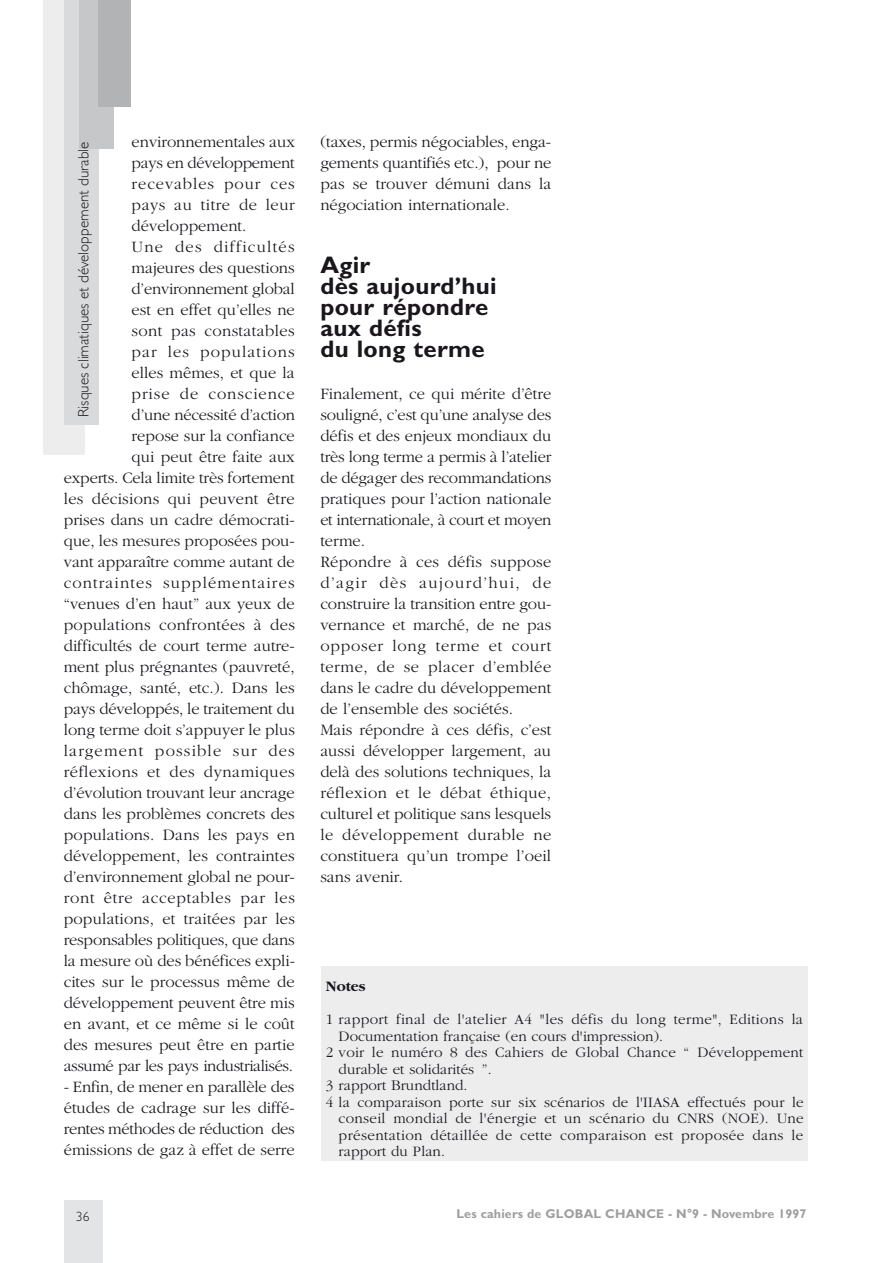
<style>
.page{position:relative;width:893px;height:1263px;background:#fff}
.page>*{position:absolute;margin:0;border:0;box-sizing:border-box;transform-origin:0 0}
.t1{font:700 24px/21px "Gill Sans";letter-spacing:.015em;color:#1a171c}
.t2{font:300 16.5px/21px "Garamond";color:#1a171c;text-align:justify}
.t3{font:300 16.5px "Garamond";letter-spacing:.02em;color:#1a171c}
.t4{font:300 16.5px "Garamond";letter-spacing:.065em;color:#1a171c}
.t5{font:300 16.5px "Garamond";letter-spacing:.055em;color:#1a171c}
.t6{font:300 16.5px "Garamond";letter-spacing:-.025em;color:#1a171c}
.t7{font:300 16.5px "Garamond";letter-spacing:.035em;color:#1a171c}
.t8{font:300 16.5px "Garamond";letter-spacing:.045em;color:#1a171c}
.t9{font:300 16.5px "Garamond";letter-spacing:.07em;color:#1a171c}
.t10{font:300 16.5px "Garamond";letter-spacing:.03em;color:#1a171c}
.t11{font:300 16.5px "Garamond";letter-spacing:.075em;color:#1a171c}
.t12{font:300 15px "Garamond";letter-spacing:.015em;color:#1a171c}
.t13{font:300 15px "Gill Sans";letter-spacing:.005em;color:#1a171c}
.t14{font:700 15px "Garamond";letter-spacing:.005em;color:#1a171c}
.t15{font:300 13.5px "Gill Sans";color:#1a171c}
.t16{font:700 12.75px "Gill Sans";letter-spacing:.015em;color:#9d9ea0}
</style>
<div class="page">
<div style="left:43px;top:0;width:42px;height:455px;background:#ededee"></div>
<div style="left:64px;top:1200px;width:38px;height:63px;background:#e3e4e5"></div>
<div style="left:64px;top:0;width:35px;height:425px;background:#d9dadb"></div>
<div style="left:79px;top:0;width:34px;height:149px;background:#c6c7c9"></div>
<div style="left:99px;top:0;width:32px;height:106px;background:#b1b3b4"></div>
<hr style="left:892px;top:0;width:1px;height:406px;background:#c6c7c9">
<div style="left:321px;top:967px;width:487px;height:194px;background:#ededee"></div>
<p class="t2" style="left:132px;top:131px;width:165px">environnementales aux</p>
<p class="t2" style="left:132px;top:152px;width:165px">pays en développement</p>
<p class="t5" style="left:132px;top:175px;width:165px">recevables pour ces</p>
<p class="t10" style="left:132px;top:196px;width:165px">pays au titre de leur</p>
<p class="t2" style="left:132px;top:215px;width:116px">développement.</p>
<p class="t11" style="left:132px;top:238px;width:165px">Une des difficultés</p>
<p class="t2" style="left:132px;top:257px;width:165px">majeures des questions</p>
<p class="t2" style="left:132px;top:278px;width:165px">d’environnement global</p>
<p class="t2" style="left:132px;top:299px;width:165px">est en effet qu’elles ne</p>
<p class="t3" style="left:132px;top:322px;width:165px">sont pas constatables</p>
<p class="t4" style="left:132px;top:343px;width:165px">par les populations</p>
<p class="t2" style="left:132px;top:362px;width:165px">elles mêmes, et que la</p>
<p class="t5" style="left:132px;top:385px;width:165px">prise de conscience</p>
<p class="t2" style="left:132px;top:404px;width:165px">d’une nécessité d’action</p>
<p class="t2" style="left:132px;top:425px;width:165px">repose sur la confiance</p>
<p class="t2" style="left:132px;top:446px;width:165px">qui peut être faite aux</p>
<p class="t2" style="left:64px;top:467px;width:232px">experts. Cela limite très fortement</p>
<p class="t2" style="left:64px;top:489px;width:232px">les décisions qui peuvent être</p>
<p class="t2" style="left:64px;top:510px;width:233px">prises dans un cadre démocrati-</p>
<p class="t2" style="left:64px;top:531px;width:232px">que, les mesures proposées pou-</p>
<p class="t2" style="left:64px;top:552px;width:232px">vant apparaître comme autant de</p>
<p class="t4" style="left:64px;top:574px;width:232px">contraintes supplémentaires</p>
<p class="t2" style="left:64px;top:594px;width:233px">“venues d’en haut” aux yeux de</p>
<p class="t3" style="left:64px;top:616px;width:233px">populations confrontées à des</p>
<p class="t2" style="left:64px;top:636px;width:233px">difficultés de court terme autre-</p>
<p class="t2" style="left:64px;top:657px;width:233px">ment plus prégnantes (pauvreté,</p>
<p class="t2" style="left:64px;top:678px;width:232px">chômage, santé, etc.). Dans les</p>
<p class="t2" style="left:64px;top:699px;width:233px">pays développés, le traitement du</p>
<p class="t2" style="left:64px;top:720px;width:233px">long terme doit s’appuyer le plus</p>
<p class="t9" style="left:64px;top:742px;width:233px">largement possible sur des</p>
<p class="t7" style="left:64px;top:763px;width:232px">réflexions et des dynamiques</p>
<p class="t2" style="left:64px;top:783px;width:232px">d’évolution trouvant leur ancrage</p>
<p class="t2" style="left:64px;top:804px;width:233px">dans les problèmes concrets des</p>
<p class="t2" style="left:64px;top:825px;width:233px">populations. Dans les pays en</p>
<p class="t2" style="left:64px;top:846px;width:232px">développement, les contraintes</p>
<p class="t2" style="left:64px;top:867px;width:233px">d’environnement global ne pour-</p>
<p class="t8" style="left:64px;top:889px;width:233px">ront être acceptables par les</p>
<p class="t2" style="left:64px;top:909px;width:233px">populations, et traitées par les</p>
<p class="t2" style="left:64px;top:930px;width:232px">responsables politiques, que dans</p>
<p class="t2" style="left:64px;top:951px;width:233px">la mesure où des bénéfices expli-</p>
<p class="t2" style="left:64px;top:972px;width:233px">cites sur le processus même de</p>
<p class="t2" style="left:64px;top:993px;width:232px">développement peuvent être mis</p>
<p class="t2" style="left:64px;top:1014px;width:233px">en avant, et ce même si le coût</p>
<p class="t2" style="left:64px;top:1035px;width:233px">des mesures peut être en partie</p>
<p class="t6" style="left:64px;top:1057px;width:231px">assumé par les pays industrialisés.</p>
<p class="t2" style="left:64px;top:1077px;width:233px">- Enfin, de mener en parallèle des études de cadrage sur les diffé&shy;rentes méthodes de réduction des émissions de gaz à effet de serre</p>
<p class="t13" style="left:75px;top:417px;width:277px;rotate:-90deg">Risques climatiques et développement durable</p>
<p class="t2" style="left:320px;top:132px;width:233px">(taxes, permis négociables, enga&shy;gements quantifiés etc.), pour ne pas se trouver démuni dans la négociation internationale.</p>
<h1 class="t1" style="left:320px;top:254px;width:178px">Agir<br>dès aujourd’hui pour répondre aux défis<br>du long terme</h1>
<p class="t2" style="left:320px;top:383px;width:233px;text-align:left">Finalement, ce qui mérite d’être souligné, c’est qu’une analyse des défis et des enjeux mondiaux du très long terme a permis à l’atelier de dégager des recommandations pratiques pour l’action nationale et internationale, à court et moyen terme.<br>Répondre à ces défis suppose d’agir dès aujourd’hui, de construire la transition entre gou&shy;vernance et marché, de ne pas opposer long terme et court terme, de se placer d’emblée dans le cadre du développement de l’ensemble des sociétés.<br>Mais répondre à ces défis, c’est aussi développer largement, au delà des solutions techniques, la réflexion et le débat éthique, culturel et politique sans lesquels le développement durable ne constituera qu’un trompe l’oeil sans avenir.</p>
<p class="t14" style="left:326px;top:978px;width:41px">Notes</p>
<p class="t12" style="left:326px;top:1011px;width:479px">1 rapport final de l'atelier A4 "les défis du long terme", Editions la</p>
<p class="t12" style="left:339px;top:1028px;width:326px">Documentation française (en cours d'impression).</p>
<p class="t12" style="left:326px;top:1044px;width:479px">2 voir le numéro 8 des Cahiers de Global Chance “ Développement</p>
<p class="t12" style="left:339px;top:1061px;width:154px">durable et solidarités ”.</p>
<p class="t12" style="left:326px;top:1077px;width:143px">3 rapport Brundtland.</p>
<p class="t12" style="left:326px;top:1094px;width:479px">4 la comparaison porte sur six scénarios de l'IIASA effectués pour le</p>
<p class="t12" style="left:339px;top:1110px;width:467px">conseil mondial de l'énergie et un scénario du CNRS (NOE). Une</p>
<p class="t12" style="left:339px;top:1127px;width:466px">présentation détaillée de cette comparaison est proposée dans le</p>
<p class="t12" style="left:339px;top:1143px;width:108px">rapport du Plan.</p>
<p class="t15" style="left:76px;top:1209px;width:15px">36</p>
<p class="t16" style="left:456px;top:1206px;width:352px">Les cahiers de GLOBAL CHANCE - N°9 - Novembre 1997</p>
</div>
